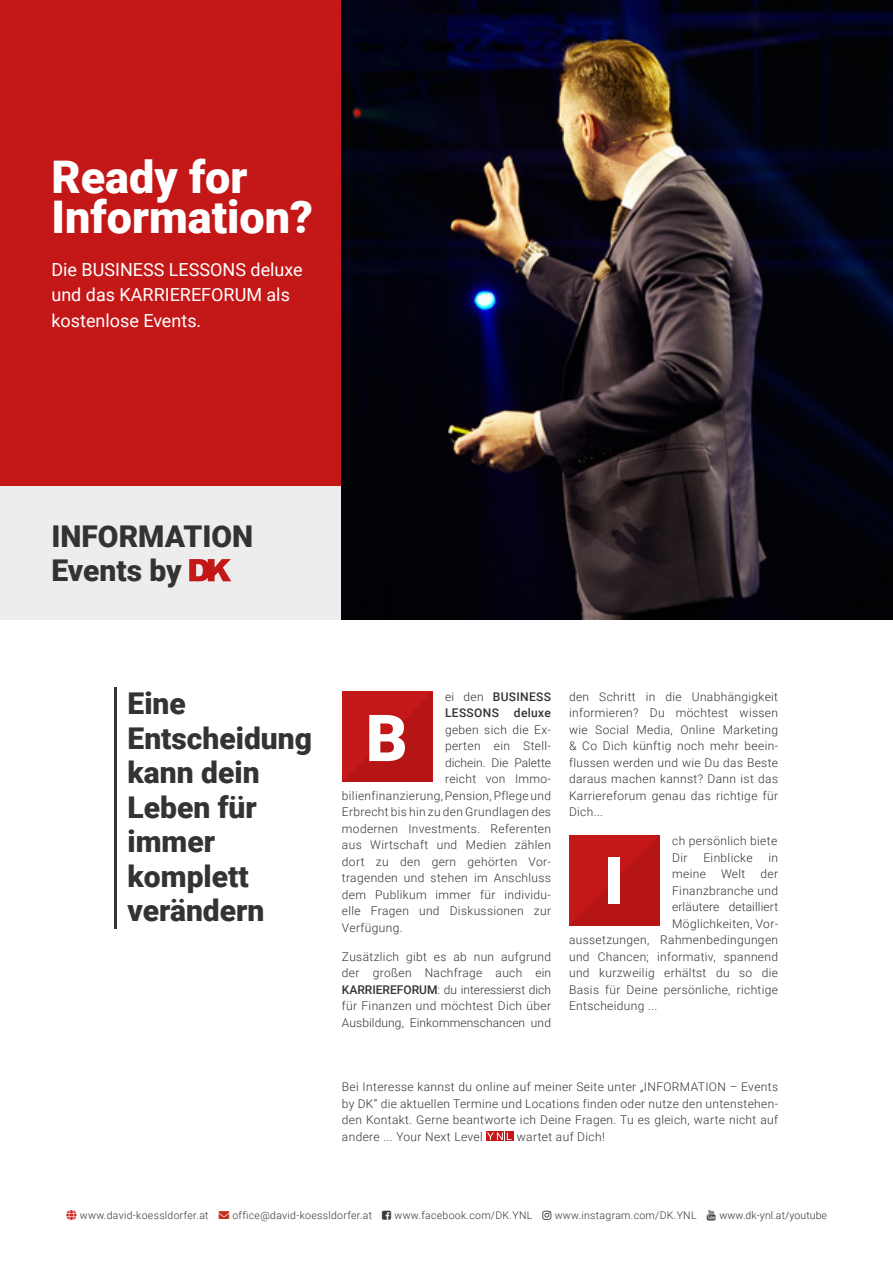
<style>
.page{position:relative;width:893px;height:1263px;background:#fff}
.page>*{position:absolute;margin:0;border:0;box-sizing:border-box;transform-origin:0 0}
.t1{font:900 45px/40.5px "Roboto";color:#fff}
.t2{font:900 30px/34.5px "Roboto";color:#333332}
.t3{font:18px/25.5px "Roboto";color:#fff}
.t4{font:300 12px/16.5px "Roboto";letter-spacing:.03em;color:#333332;text-align:justify}
.t5{font:500 12px/16.5px "Roboto";letter-spacing:.03em;color:#333332}
.t6{font:300 12px "Roboto";letter-spacing:.01em;color:#333332}
.t7{font:300 12px "Roboto";color:#333332}
.t8{font:300 10.5px "Roboto";letter-spacing:.03em;color:#333332}
.t9{font:300 10.5px "Roboto";letter-spacing:.01em;color:#333332}
.s1{font-weight:300}
.s2{font-weight:500}
.s3{color:#c82d21}
</style>
<div class="page">
<div style="left:0;top:486px;width:342px;height:134px;background:#ededed"></div>
<img style="left:342px;top:0;width:551px;height:620px">
<svg style="left:0;top:0;width:446px;height:486px;background:#961215"></svg>
<svg style="left:189px;top:559px;width:42px;height:22px"></svg>
<hr style="left:115px;top:687px;width:2px;height:241px;background:#333332">
<div style="left:486px;top:1132px;width:8px;height:9px;background:#c41718"></div>
<div style="left:496px;top:1132px;width:8px;height:9px;background:#c41718"></div>
<div style="left:505px;top:1132px;width:8px;height:9px;background:#c41718"></div>
<svg style="left:487px;top:1132px;width:24px;height:8px"></svg>
<svg style="left:342px;top:691px;width:90px;height:91px;background:#c7393a"></svg>
<svg style="left:569px;top:835px;width:90px;height:91px;background:#bd1718"></svg>
<div style="left:609px;top:857px;width:11px;height:46px;background:#fff"></div>
<h1 class="t1" style="left:51px;top:155px;width:263px">Ready for<br>Information?</h1>
<h3 class="t3" style="left:51px;top:256px;width:253px">Die BUSINESS LESSONS deluxe und das KARRIEREFORUM als kostenlose Events.</h3>
<h2 class="t2" style="left:51px;top:518px;width:203px">INFORMATION<br>Events by</h2>
<h2 class="t2" style="left:128px;top:685px;width:186px">Eine<br>Entscheidung kann dein<br>Leben für immer komplett verändern</h2>
<p class="t5" style="left:445px;top:687px;width:108px"><span class="s1">ei den</span> BUSINESS<br>LESSONS deluxe</p>
<p class="t4" style="left:445px;top:720px;width:108px">geben sich die Ex-</p>
<p class="t4" style="left:445px;top:737px;width:107px">perten ein Stell-</p>
<p class="t7" style="left:445px;top:754px;width:107px">dichein. Die Palette</p>
<p class="t4" style="left:445px;top:770px;width:107px">reicht von Immo-</p>
<p class="t4" style="left:342px;top:786px;width:211px">bilienfinanzierung, Pension, Pflege und</p>
<p class="t4" style="left:342px;top:803px;width:211px">Erbrecht bis hin zu den Grundlagen des</p>
<p class="t4" style="left:342px;top:819px;width:211px">modernen Investments. Referenten</p>
<p class="t4" style="left:342px;top:836px;width:211px">aus Wirtschaft und Medien zählen</p>
<p class="t4" style="left:342px;top:852px;width:211px">dort zu den gern gehörten Vor-</p>
<p class="t4" style="left:342px;top:869px;width:211px">tragenden und stehen im Anschluss</p>
<p class="t4" style="left:342px;top:885px;width:211px">dem Publikum immer für individu-</p>
<p class="t4" style="left:342px;top:902px;width:211px">elle Fragen und Diskussionen zur</p>
<p class="t4" style="left:342px;top:918px;width:62px">Verfügung.</p>
<p class="t4" style="left:342px;top:948px;width:211px">Zusätzlich gibt es ab nun aufgrund der großen Nachfrage auch ein <span class="s2">KARRIEREFORUM</span>: du interessierst dich für Finanzen und möchtest Dich über Ausbildung, Einkommenschancen und</p>
<p class="t4" style="left:569px;top:687px;width:211px">den Schritt in die Unabhängigkeit informieren? Du möchtest wissen wie Social Media, Online Marketing &amp; Co Dich künftig noch mehr beein&shy;flussen werden und wie Du das Beste daraus machen kannst? Dann ist das Karriereforum genau das richtige für Dich...</p>
<p class="t4" style="left:672px;top:832px;width:107px">ch persönlich biete<br>Dir</p>
<p class="t4" style="left:703px;top:849px;width:51px">Einblicke</p>
<p class="t4" style="left:768px;top:849px;width:11px">in</p>
<p class="t4" style="left:672px;top:865px;width:35px">meine</p>
<p class="t4" style="left:721px;top:865px;width:26px">Welt</p>
<p class="t4" style="left:760px;top:865px;width:19px">der</p>
<p class="t4" style="left:672px;top:882px;width:107px">Finanzbranche und</p>
<p class="t6" style="left:672px;top:899px;width:107px">erläutere detailliert</p>
<p class="t4" style="left:672px;top:915px;width:107px">Möglichkeiten, Vor-</p>
<p class="t4" style="left:569px;top:931px;width:211px">aussetzungen, Rahmenbedingungen</p>
<p class="t4" style="left:569px;top:948px;width:211px">und Chancen; informativ, spannend</p>
<p class="t4" style="left:569px;top:964px;width:211px">und kurzweilig erhältst du so die</p>
<p class="t4" style="left:569px;top:981px;width:211px">Basis für Deine persönliche, richtige</p>
<p class="t4" style="left:569px;top:997px;width:90px">Entscheidung ...</p>
<p class="t4" style="left:342px;top:1078px;width:438px">Bei Interesse kannst du online auf meiner Seite unter „INFORMATION – Events by DK“ die aktuellen Termine und Locations finden oder nutze den untenstehen&shy;den Kontakt. Gerne beantworte ich Deine Fragen. Tu es gleich, warte nicht auf andere ... Your Next Level</p>
<p class="t4" style="left:517px;top:1128px;width:89px">wartet auf Dich!</p>
<p class="t8" style="left:80px;top:1208px;width:294px">www.david-koessldorfer.at <span class="s3">→</span> office@david-koessldorfer.at</p>
<p class="t8" style="left:394px;top:1208px;width:139px">www.facebook.com/DK.YNL</p>
<p class="t8" style="left:555px;top:1208px;width:143px">www.instagram.com/DK.YNL</p>
<p class="t9" style="left:720px;top:1208px;width:109px">www.dk-ynl.at/youtube</p>
</div>
